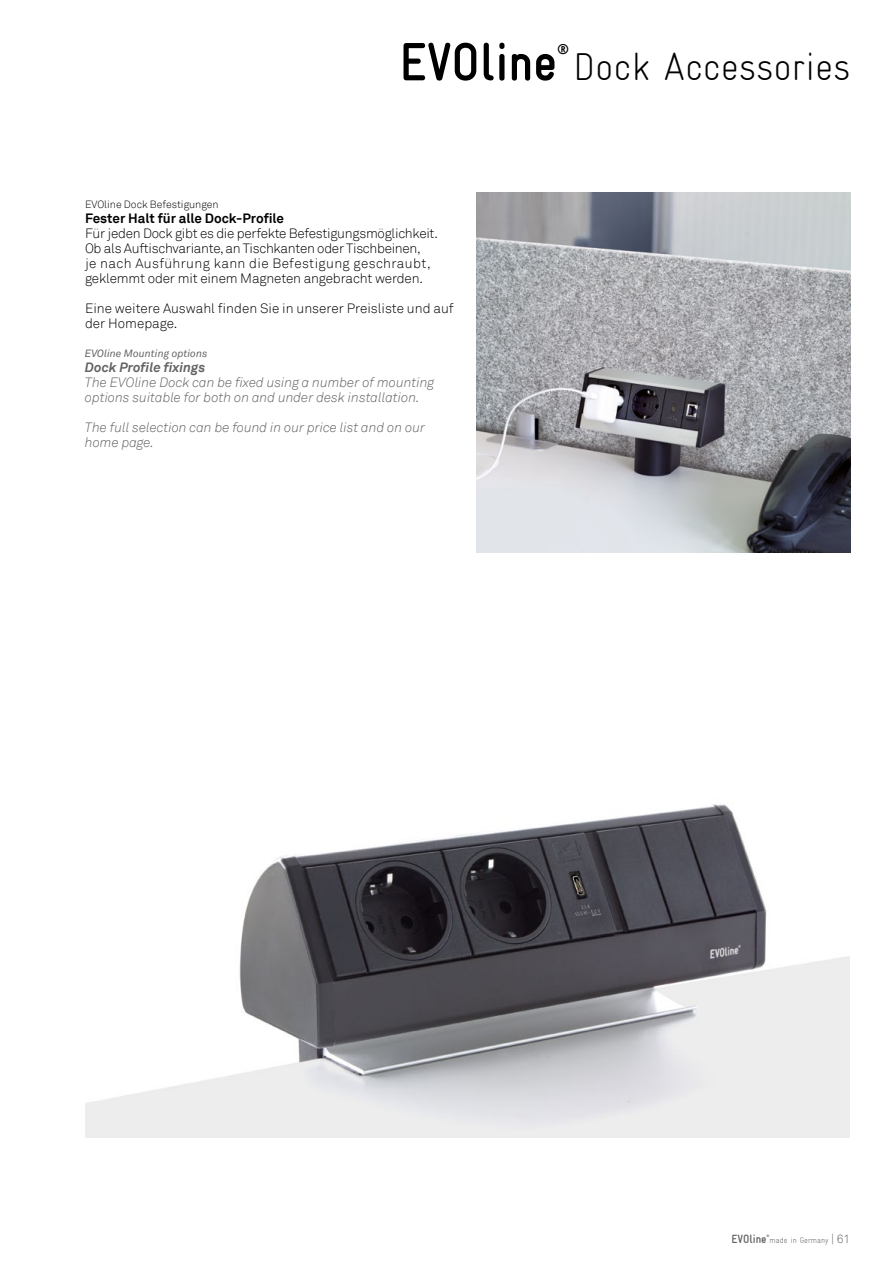
<style>
.page{position:relative;width:893px;height:1263px;background:#fff}
.page>*{position:absolute;margin:0;border:0;box-sizing:border-box;transform-origin:0 0}
.Seitenüberschrift{font:700 condensed 54px "Gravur";color:#000}
.Seitenüberschrift-2{font:300 condensed 39px "Gravur";color:#000}
.Seitenüberschrift-3{font:700 condensed 13.95px "Gravur";color:#000}
.Fließtext_Preisliste{font:300 13.5px/15px "Akkurat";letter-spacing:-.01em;color:#000}
.Fließtext_Preisliste_GB{font:italic 300 13.5px/15px "Akkurat";color:#646363}
.Fließtext_Preisliste-2{font:700 13.5px "Akkurat";color:#000}
.Fließtext_Preisliste-3{font:italic 700 13.5px "Akkurat";color:#646363}
.t1{font:700 condensed 12px "Gravur";color:#646363}
.Fließtext_Preisliste-4{font:300 10.5px "Akkurat";color:#000}
.Fließtext_Preisliste-5{font:italic 10.5px "Akkurat";color:#646363}
.t2{font:300 condensed 8.25px "Gravur";color:#646363}
.t3{font:700 condensed 3.45px "Gravur";color:#646363}
.s1{font-family:"Akkurat";font-stretch:normal;font-size:12px}
</style>
<div class="page">
<img style="left:476px;top:193px;width:374px;height:360px">
<img style="left:85px;top:804px;width:764px;height:334px">
<p class="Seitenüberschrift" style="left:399px;top:32px;width:159px">EVOline</p>
<p class="Seitenüberschrift-3" style="left:557px;top:42px;width:14px">®</p>
<p class="Seitenüberschrift-2" style="left:573px;top:45px;width:279px">Dock Accessories</p>
<p class="Fließtext_Preisliste-4" style="left:85px;top:198px;width:135px">EVOline Dock Befestigungen</p>
<p class="Fließtext_Preisliste-2" style="left:85px;top:209px;width:201px">Fester Halt für alle Dock-Profile</p>
<p class="Fließtext_Preisliste" style="left:85px;top:226px;width:355px">Für jeden Dock gibt es die perfekte Befestigungsmöglichkeit.</p>
<p class="Fließtext_Preisliste" style="left:85px;top:241px;width:347px">Ob als Auftischvariante, an Tischkanten oder Tischbeinen, je nach Ausführung kann die Befestigung geschraubt, geklemmt oder mit einem Magneten angebracht werden.</p>
<p class="Fließtext_Preisliste" style="left:85px;top:301px;width:370px">Eine weitere Auswahl finden Sie in unserer Preisliste und auf der Homepage.</p>
<p class="Fließtext_Preisliste-5" style="left:85px;top:348px;width:124px">EVOline Mounting options</p>
<p class="Fließtext_Preisliste-3" style="left:85px;top:359px;width:122px">Dock Profile fixings</p>
<p class="Fließtext_Preisliste_GB" style="left:85px;top:375px;width:351px">The EVOline Dock can be fixed using a number of mounting options suitable for both on and under desk installation.</p>
<p class="Fließtext_Preisliste_GB" style="left:85px;top:420px;width:342px">The full selection can be found in our price list and on our home page.</p>
<p class="t1" style="left:732px;top:1232px;width:37px">EVOline</p>
<p class="t3" style="left:767px;top:1234px;width:5px">®</p>
<p class="t2" style="left:770px;top:1235px;width:82px">made in Germany <span class="s1">| 61</span></p>
</div>
